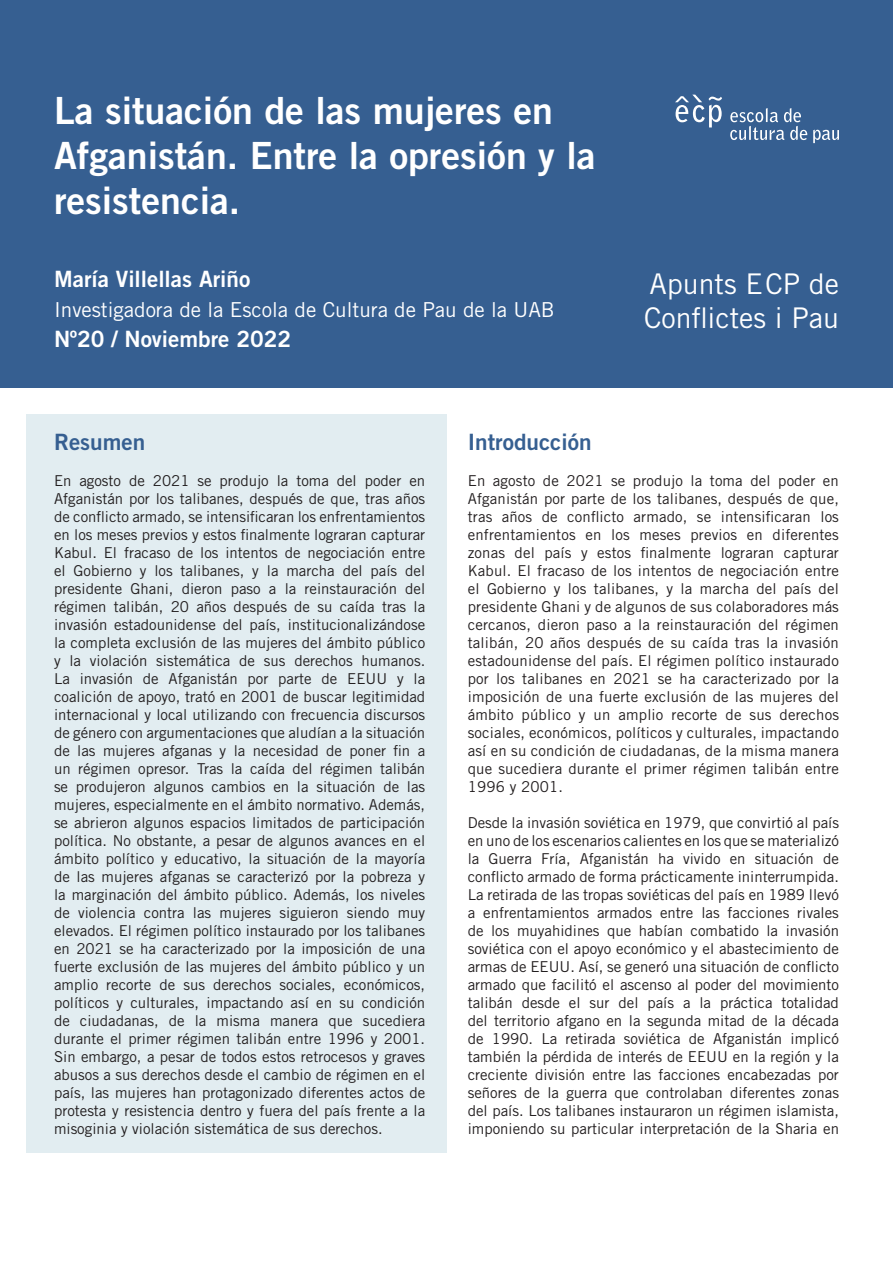
<style>
.page{position:relative;width:893px;height:1263px;background:#fff}
.page>*{position:absolute;margin:0;border:0;box-sizing:border-box;transform-origin:0 0}
.t1{font:37.5px/45px "Trade Gothic LT Std Bd 2";color:#fff}
.t2{font:28.5px "Trade Gothic LT Std";color:#fff}
.t3{font:22.5px "Trade Gothic LT Std Bd 2";color:#fff}
.Normal__Web{font:22.5px "Trade Gothic LT Std Bd 2";color:#365f91}
.t4{font:20.7px "Trade Gothic LT Std";color:#fff}
.List_Paragraph{font:15px/18px "Trade Gothic LT Std";color:#231f20;text-align:justify}
</style>
<div class="page">
<div style="left:0;top:0;width:893px;height:388px;background:#365f91"></div>
<div style="left:26px;top:414px;width:420px;height:738px;background:#e2edf1"></div>
<svg style="left:813px;top:130px;width:26px;height:13px"></svg>
<svg style="left:730px;top:108px;width:77px;height:32px"></svg>
<svg style="left:675px;top:95px;width:47px;height:32px"></svg>
<p class="t1" style="left:54px;top:87px;width:543px">La situación de las mujeres en<br>Afganistán. Entre la opresión y la resistencia.</p>
<p class="t3" style="left:54px;top:265px;width:198px">María Villellas Ariño</p>
<p class="t4" style="left:54px;top:297px;width:502px">Investigadora de la Escola de Cultura de Pau de la UAB</p>
<p class="t3" style="left:54px;top:325px;width:239px">Nº20 / Noviembre 2022</p>
<p class="t2" style="left:650px;top:267px;width:191px">Apunts ECP de</p>
<p class="t2" style="left:644px;top:301px;width:196px">Conflictes i Pau</p>
<p class="Normal__Web" style="left:54px;top:428px;width:93px">Resumen</p>
<p class="List_Paragraph" style="left:54px;top:471px;width:373px">En agosto de 2021 se produjo la toma del poder en Afganistán por los talibanes, después de que, tras años de conflicto armado, se intensificaran los enfrentamientos en los meses previos y estos finalmente lograran capturar Kabul. El fracaso de los intentos de negociación entre el Gobierno y los talibanes, y la marcha del país del presidente Ghani, dieron paso a la reinstauración del régimen talibán, 20 años después de su caída tras la invasión estadounidense del país, institucionalizándose la completa exclusión de las mujeres del ámbito público y la violación sistemática de sus derechos humanos.<br>La invasión de Afganistán por parte de EEUU y la coalición de apoyo, trató en 2001 de buscar legitimidad internacional y local utilizando con frecuencia discursos de género con argumentaciones que aludían a la situación de las mujeres afganas y la necesidad de poner fin a un régimen opresor. Tras la caída del régimen talibán se produjeron algunos cambios en la situación de las mujeres, especialmente en el ámbito normativo. Además, se abrieron algunos espacios limitados de participación política. No obstante, a pesar de algunos avances en el ámbito político y educativo, la situación de la mayoría de las mujeres afganas se caracterizó por la pobreza y la marginación del ámbito público. Además, los niveles de violencia contra las mujeres siguieron siendo muy elevados. El régimen político instaurado por los talibanes en 2021 se ha caracterizado por la imposición de una fuerte exclusión de las mujeres del ámbito público y un amplio recorte de sus derechos sociales, económicos, políticos y culturales, impactando así en su condición de ciudadanas, de la misma manera que sucediera durante el primer régimen talibán entre 1996 y 2001.<br>Sin embargo, a pesar de todos estos retrocesos y graves abusos a sus derechos desde el cambio de régimen en el país, las mujeres han protagonizado diferentes actos de protesta y resistencia dentro y fuera del país frente a la misoginia y violación sistemática de sus derechos.</p>
<p class="Normal__Web" style="left:468px;top:428px;width:125px">Introducción</p>
<p class="List_Paragraph" style="left:468px;top:471px;width:373px">En agosto de 2021 se produjo la toma del poder en Afganistán por parte de los talibanes, después de que, tras años de conflicto armado, se intensificaran los enfrentamientos en los meses previos en diferentes zonas del país y estos finalmente lograran capturar Kabul. El fracaso de los intentos de negociación entre el Gobierno y los talibanes, y la marcha del país del presidente Ghani y de algunos de sus colaboradores más cercanos, dieron paso a la reinstauración del régimen talibán, 20 años después de su caída tras la invasión estadounidense del país. El régimen político instaurado por los talibanes en 2021 se ha caracterizado por la imposición de una fuerte exclusión de las mujeres del ámbito público y un amplio recorte de sus derechos sociales, económicos, políticos y culturales, impactando así en su condición de ciudadanas, de la misma manera que sucediera durante el primer régimen talibán entre 1996 y 2001.</p>
<p class="List_Paragraph" style="left:468px;top:813px;width:373px">Desde la invasión soviética en 1979, que convirtió al país en uno de los escenarios calientes en los que se materializó la Guerra Fría, Afganistán ha vivido en situación de conflicto armado de forma prácticamente ininterrumpida.<br>La retirada de las tropas soviéticas del país en 1989 llevó a enfrentamientos armados entre las facciones rivales de los muyahidines que habían combatido la invasión soviética con el apoyo económico y el abastecimiento de armas de EEUU. Así, se generó una situación de conflicto armado que facilitó el ascenso al poder del movimiento talibán desde el sur del país a la práctica totalidad del territorio afgano en la segunda mitad de la década de 1990. La retirada soviética de Afganistán implicó también la pérdida de interés de EEUU en la región y la creciente división entre las facciones encabezadas por señores de la guerra que controlaban diferentes zonas del país. Los talibanes instauraron un régimen islamista, imponiendo su particular interpretación de la Sharia en</p>
</div>
